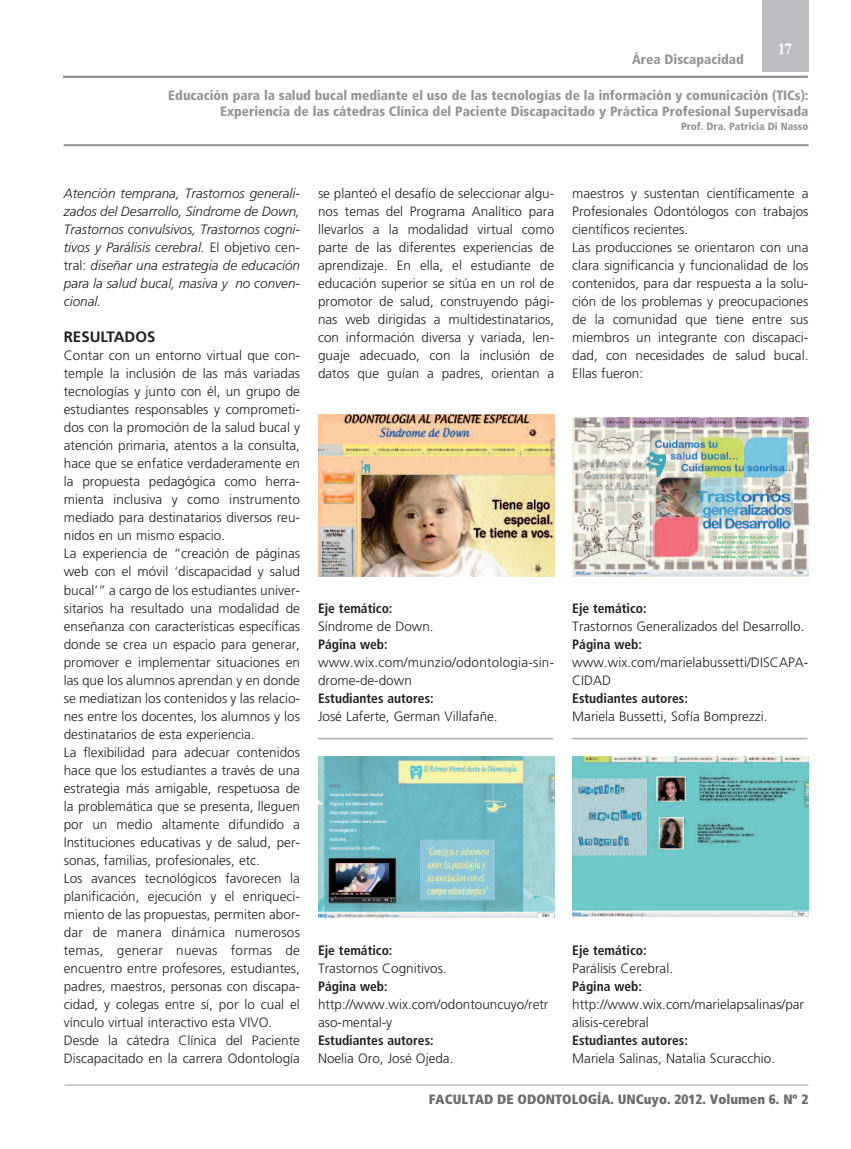
<style>
.page{position:relative;width:851px;height:1149px;background:#fff}
.page>*{position:absolute;margin:0;border:0;box-sizing:border-box;transform-origin:0 0}
.t1{font:700 16.5px "Garamond";color:#fff}
.t2{font:700 15px "Frutiger";color:#231f20}
.t3{font:300 13.5px/18px "Frutiger";color:#231f20}
.t4{font:italic 300 13.5px/18px "Frutiger";color:#231f20;text-align:justify}
.t5{font:900 condensed 13.5px/16.2px "Frutiger 77";color:#939598;text-align:right}
.t6{font:700 condensed 13.5px "Frutiger 67";color:#231f20}
.t7{font:13.5px "Frutiger 87 Cond Extra Blk";color:#6c6d70}
.t8{font:900 condensed 10.5px "Frutiger 77";color:#939598}
.s1{font-style:normal}
</style>
<div class="page">
<div style="left:761px;top:0;width:47px;height:72px;background:#bcbdc0"></div>
<hr style="left:65px;top:1084px;width:743px;height:1px;background:#bcbdc0">
<hr style="left:63px;top:76px;width:744px;height:2px;background:#939598">
<hr style="left:64px;top:144px;width:744px;height:2px;background:#939598">
<img style="left:318px;top:414px;width:236px;height:162px">
<img style="left:572px;top:417px;width:236px;height:159px">
<img style="left:318px;top:756px;width:236px;height:161px">
<img style="left:572px;top:756px;width:236px;height:159px">
<hr style="left:318px;top:737px;width:235px;height:2px;background:#a8a9ad">
<hr style="left:572px;top:737px;width:235px;height:2px;background:#a8a9ad">
<p class="t1" style="left:777px;top:39px;width:16px">17</p>
<p class="t5" style="left:632px;top:51px;width:113px">Área Discapacidad</p>
<p class="t5" style="left:168px;top:87px;width:641px">Educación para la salud bucal mediante el uso de las tecnologías de la información y comunicación (TICs):<br>Experiencia de las cátedras Clínica del Paciente Discapacitado y Práctica Profesional Supervisada</p>
<p class="t8" style="left:681px;top:120px;width:129px">Prof. Dra. Patricia Di Nasso</p>
<p class="t4" style="left:64px;top:184px;width:238px">Atención temprana, Trastornos generali&shy;zados del Desarrollo, Síndrome de Down, Trastornos convulsivos, Trastornos cogni&shy;tivos y Parálisis cerebral. <span class="s1">El objetivo cen&shy;tral:</span> diseñar una estrategia de educación para la salud bucal, masiva y no conven&shy;cional.</p>
<p class="t2" style="left:64px;top:331px;width:93px">RESULTADOS</p>
<p class="t3" style="left:64px;top:346px;width:238px">Contar con un entorno virtual que con&shy;temple la inclusión de las más variadas tecnologías y junto con él, un grupo de estudiantes responsables y comprometi&shy;dos con la promoción de la salud bucal y atención primaria, atentos a la consulta, hace que se enfatice verdaderamente en la propuesta pedagógica como herra&shy;mienta inclusiva y como instrumento mediado para destinatarios diversos reu&shy;nidos en un mismo espacio.<br>La experiencia de “creación de páginas web con el móvil ‘discapacidad y salud bucal’” a cargo de los estudiantes univer&shy;sitarios ha resultado una modalidad de enseñanza con características específicas donde se crea un espacio para generar, promover e implementar situaciones en las que los alumnos aprendan y en donde se mediatizan los contenidos y las relacio&shy;nes entre los docentes, los alumnos y los destinatarios de esta experiencia.<br>La flexibilidad para adecuar contenidos hace que los estudiantes a través de una estrategia más amigable, respetuosa de la problemática que se presenta, lleguen por un medio altamente difundido a Instituciones educativas y de salud, per&shy;sonas, familias, profesionales, etc.<br>Los avances tecnológicos favorecen la planificación, ejecución y el enriqueci&shy;miento de las propuestas, permiten abor&shy;dar de manera dinámica numerosos temas, generar nuevas formas de encuentro entre profesores, estudiantes, padres, maestros, personas con discapa&shy;cidad, y colegas entre sí, por lo cual el vínculo virtual interactivo esta VIVO.<br>Desde la cátedra Clínica del Paciente Discapacitado en la carrera Odontología</p>
<p class="t3" style="left:318px;top:184px;width:238px;text-align:justify">se planteó el desafío de seleccionar algu&shy;nos temas del Programa Analítico para llevarlos a la modalidad virtual como parte de las diferentes experiencias de aprendizaje. En ella, el estudiante de educación superior se sitúa en un rol de promotor de salud, construyendo pági&shy;nas web dirigidas a multidestinatarios, con información diversa y variada, len&shy;guaje adecuado, con la inclusión de datos que guían a padres, orientan a</p>
<p class="t3" style="left:572px;top:184px;width:237px">maestros y sustentan científicamente a Profesionales Odontólogos con trabajos científicos recientes.<br>Las producciones se orientaron con una clara significancia y funcionalidad de los contenidos, para dar respuesta a la solu&shy;ción de los problemas y preocupaciones de la comunidad que tiene entre sus miembros un integrante con discapaci&shy;dad, con necesidades de salud bucal.<br>Ellas fueron:</p>
<p class="t6" style="left:318px;top:599px;width:76px">Eje temático:</p>
<p class="t3" style="left:318px;top:616px;width:117px">Síndrome de Down.</p>
<p class="t6" style="left:318px;top:635px;width:71px">Página web:</p>
<p class="t3" style="left:318px;top:652px;width:238px">www.wix.com/munzio/odontologia-sin&shy;drome-de-down</p>
<p class="t6" style="left:318px;top:689px;width:117px">Estudiantes autores:</p>
<p class="t3" style="left:318px;top:706px;width:181px">José Laferte, German Villafañe.</p>
<p class="t6" style="left:572px;top:599px;width:76px">Eje temático:</p>
<p class="t3" style="left:572px;top:616px;width:234px">Trastornos Generalizados del Desarrollo.</p>
<p class="t6" style="left:572px;top:635px;width:71px">Página web:</p>
<p class="t3" style="left:572px;top:652px;width:238px">www.wix.com/marielabussetti/DISCAPA-<br>CIDAD</p>
<p class="t6" style="left:572px;top:689px;width:117px">Estudiantes autores:</p>
<p class="t3" style="left:572px;top:706px;width:197px">Mariela Bussetti, Sofía Bomprezzi.</p>
<p class="t6" style="left:318px;top:941px;width:76px">Eje temático:</p>
<p class="t3" style="left:318px;top:958px;width:130px">Trastornos Cognitivos.</p>
<p class="t6" style="left:318px;top:977px;width:71px">Página web:</p>
<p class="t3" style="left:318px;top:994px;width:232px">http://www.wix.com/odontouncuyo/retr aso-mental-y</p>
<p class="t6" style="left:318px;top:1031px;width:117px">Estudiantes autores:</p>
<p class="t3" style="left:318px;top:1048px;width:137px">Noelia Oro, José Ojeda.</p>
<p class="t6" style="left:572px;top:941px;width:76px">Eje temático:</p>
<p class="t3" style="left:572px;top:958px;width:102px">Parálisis Cerebral.</p>
<p class="t6" style="left:572px;top:977px;width:71px">Página web:</p>
<p class="t3" style="left:572px;top:994px;width:233px">http://www.wix.com/marielapsalinas/par alisis-cerebral</p>
<p class="t6" style="left:572px;top:1031px;width:117px">Estudiantes autores:</p>
<p class="t3" style="left:572px;top:1048px;width:204px">Mariela Salinas, Natalia Scuracchio.</p>
<p class="t7" style="left:429px;top:1090px;width:381px">FACULTAD DE ODONTOLOGÍA. UNCuyo. 2012. Volumen 6. Nº 2</p>
</div>
